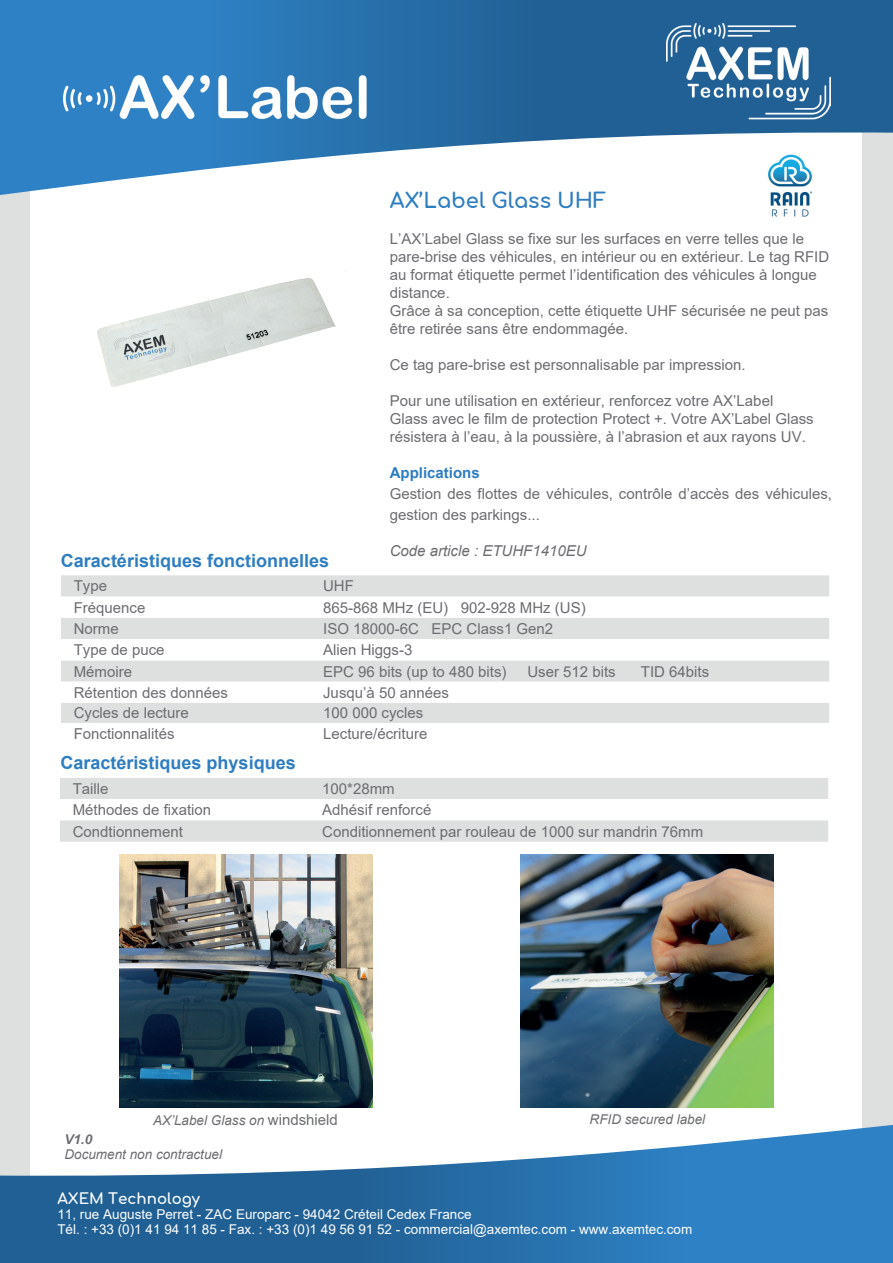
<style>
.page{position:relative;width:893px;height:1263px;background:#fff}
.page>*{position:absolute;margin:0;border:0;box-sizing:border-box;transform-origin:0 0}
.t1{font:700 21px "Comfortaa";color:#2e7dc1}
.t2{font:700 18px "Arial";color:#2e7dc1}
.t3{font:15px/18px "Arial";color:#6c6d70}
.t4{font:italic 15px "Arial";color:#6c6d70}
.t5{font:700 15px "Comfortaa";color:#fff}
.t6{font:700 15px "Arial";color:#2e7dc1}
.t7{font:13.5px/15px "Arial";color:#fff}
.t8{font:italic 13.5px "Arial";color:#6c6d70}
.t9{font:italic 700 13.5px "Arial";color:#6c6d70}
.s1{font-style:normal;font-size:15px}
</style>
<div class="page">
<div style="left:0;top:64px;width:893px;height:1199px;background:#dedfdf"></div>
<div style="left:31px;top:71px;width:831px;height:1137px;background:#fff"></div>
<svg style="left:0;top:0;width:893px;height:198px"></svg>
<svg style="left:0;top:1123px;width:893px;height:140px"></svg>
<img style="left:666px;top:24px;width:165px;height:95px">
<img style="left:64px;top:67px;width:306px;height:73px">
<img style="left:768px;top:153px;width:44px;height:64px">
<img style="left:119px;top:855px;width:253px;height:253px">
<img style="left:521px;top:855px;width:253px;height:253px">
<svg style="left:61px;top:575px;width:768px;height:22px;background:#dfe0e0"></svg>
<div style="left:61px;top:618px;width:768px;height:21px;background:#dedfdf"></div>
<svg style="left:61px;top:660px;width:768px;height:22px;background:#dfe0e0"></svg>
<div style="left:61px;top:703px;width:768px;height:20px;background:#dedfdf"></div>
<svg style="left:60px;top:778px;width:768px;height:64px"></svg>
<img style="left:97px;top:270px;width:249px;height:117px">
<h1 class="t1" style="left:390px;top:181px;width:218px">AX’Label Glass UHF</h1>
<p class="t3" style="left:390px;top:230px;width:441px">L’AX’Label Glass se fixe sur les surfaces en verre telles que le pare-brise des véhicules, en intérieur ou en extérieur. Le tag RFID au format étiquette permet l’identification des véhicules à longue distance.<br>Grâce à sa conception, cette étiquette UHF sécurisée ne peut pas être retirée sans être endommagée.</p>
<p class="t3" style="left:390px;top:356px;width:357px">Ce tag pare-brise est personnalisable par impression.</p>
<p class="t3" style="left:390px;top:392px;width:425px">Pour une utilisation en extérieur, renforcez votre AX’Label<br>Glass avec le film de protection Protect +. Votre AX’Label Glass résistera à l’eau, à la poussière, à l’abrasion et aux rayons UV.</p>
<p class="t6" style="left:390px;top:463px;width:92px">Applications</p>
<p class="t3" style="left:390px;top:483px;width:444px;line-height:21px">Gestion des flottes de véhicules, contrôle d’accès des véhicules, gestion des parkings...</p>
<p class="t4" style="left:390px;top:541px;width:198px">Code article : ETUHF1410EU</p>
<p class="t2" style="left:61px;top:548px;width:270px">Caractéristiques fonctionnelles</p>
<p class="t3" style="left:74px;top:577px;width:35px">Type</p>
<p class="t3" style="left:323px;top:577px;width:32px">UHF</p>
<p class="t3" style="left:74px;top:598px;width:73px">Fréquence</p>
<p class="t3" style="left:323px;top:598px;width:264px">865-868 MHz (EU) 902-928 MHz (US)</p>
<p class="t3" style="left:74px;top:620px;width:47px">Norme</p>
<p class="t3" style="left:323px;top:620px;width:232px">ISO 18000-6C EPC Class1 Gen2</p>
<p class="t3" style="left:74px;top:641px;width:92px">Type de puce</p>
<p class="t3" style="left:323px;top:641px;width:91px">Alien Higgs-3</p>
<p class="t3" style="left:74px;top:662px;width:60px">Mémoire</p>
<p class="t3" style="left:323px;top:662px;width:185px">EPC 96 bits (up to 480 bits)</p>
<p class="t3" style="left:527px;top:662px;width:90px">User 512 bits</p>
<p class="t3" style="left:641px;top:662px;width:70px">TID 64bits</p>
<p class="t3" style="left:74px;top:683px;width:156px">Rétention des données</p>
<p class="t3" style="left:323px;top:683px;width:127px">Jusqu’à 50 années</p>
<p class="t3" style="left:74px;top:704px;width:117px">Cycles de lecture</p>
<p class="t3" style="left:323px;top:704px;width:102px">100 000 cycles</p>
<p class="t3" style="left:74px;top:725px;width:102px">Fonctionnalités</p>
<p class="t3" style="left:323px;top:725px;width:106px">Lecture/écriture</p>
<p class="t2" style="left:61px;top:750px;width:237px">Caractéristiques physiques</p>
<p class="t3" style="left:73px;top:780px;width:37px">Taille</p>
<p class="t3" style="left:322px;top:780px;width:74px">100*28mm</p>
<p class="t3" style="left:73px;top:801px;width:140px">Méthodes de fixation</p>
<p class="t3" style="left:322px;top:801px;width:111px">Adhésif renforcé</p>
<p class="t3" style="left:73px;top:822px;width:112px">Condtionnement</p>
<p class="t3" style="left:322px;top:822px;width:382px">Conditionnement par rouleau de 1000 sur mandrin 76mm</p>
<p class="t8" style="left:153px;top:1111px;width:186px">AX’Label Glass on <span class="s1">windshield</span></p>
<p class="t8" style="left:590px;top:1110px;width:117px">RFID secured label</p>
<p class="t8" style="left:64px;top:1145px;width:159px">Document non contractuel</p>
<p class="t9" style="left:64px;top:1130px;width:29px">V1.0</p>
<p class="t5" style="left:57px;top:1185px;width:144px">AXEM Technology</p>
<p class="t7" style="left:57px;top:1207px;width:636px">11, rue Auguste Perret - ZAC Europarc - 94042 Créteil Cedex France<br>Tél. : +33 (0)1 41 94 11 85 - Fax. : +33 (0)1 49 56 91 52 - commercial@axemtec.com - www.axemtec.com</p>
</div>
